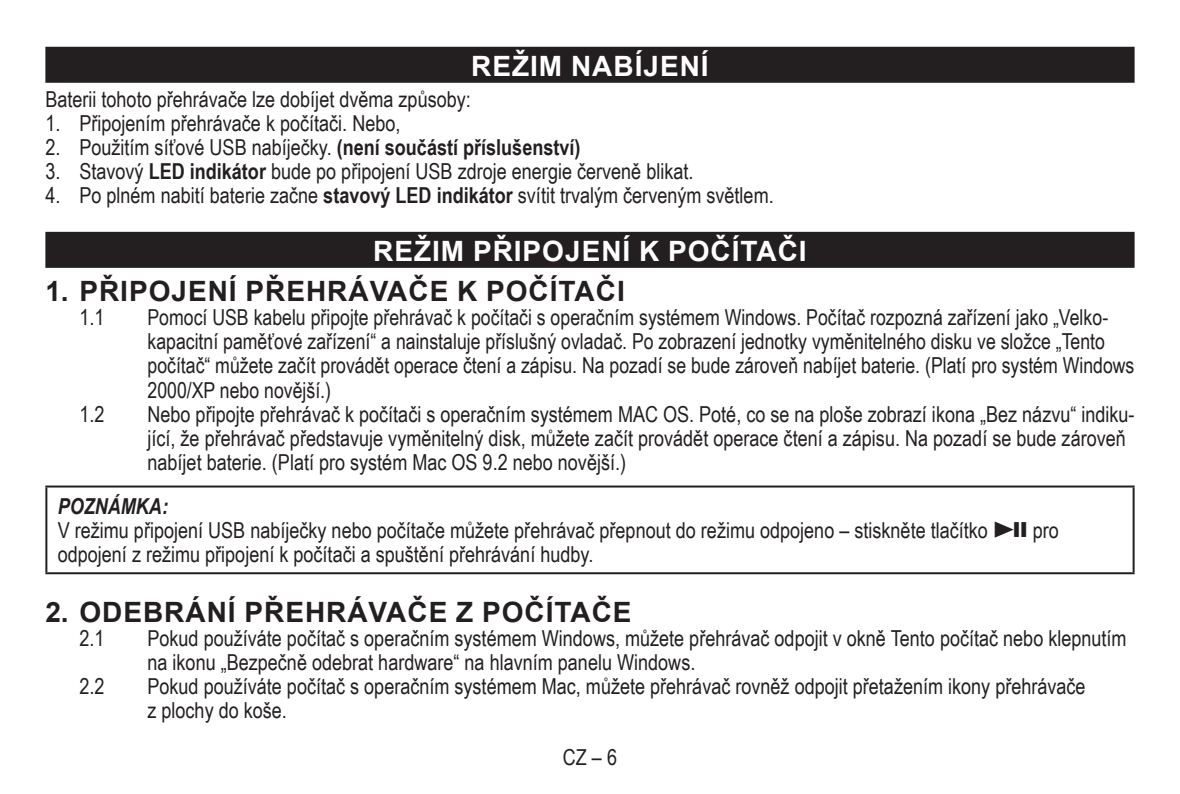
<style>
.page{position:relative;width:1180px;height:794px;background:#fff}
.page>*{position:absolute;margin:0;border:0;box-sizing:border-box;transform-origin:0 0}
.NADPIS_7{font:700 28px "Arial";letter-spacing:.035em;color:#231f20}
.Nadpis1{font:700 28px "Arial";letter-spacing:.035em;color:#fff}
._5_-_5{font:22px/24px "Arial Narrow";color:#231f20}
.text_5_5{font:22px "Arial Narrow";color:#231f20}
.text_5_5-2{font:italic 700 22px "Arial Narrow";color:#231f20}
.s1{font-weight:700}
</style>
<div class="page">
<div style="left:45px;top:47px;width:1089px;height:36px;background:#231f20"></div>
<div style="left:45px;top:232px;width:1089px;height:36px;background:#231f20"></div>
<hr style="left:45px;top:485px;width:1089px;height:2px;background:#231f20">
<hr style="left:45px;top:487px;width:2px;height:85px;background:#231f20">
<hr style="left:1132px;top:487px;width:2px;height:85px;background:#231f20">
<hr style="left:45px;top:572px;width:1089px;height:2px;background:#231f20">
<p class="Nadpis1" style="left:471px;top:46px;width:239px">REŽIM NABÍJENÍ</p>
<p class="text_5_5" style="left:45px;top:83px;width:427px">Baterii tohoto přehrávače lze dobíjet dvěma způsoby:</p>
<p class="_5_-_5" style="left:45px;top:110px;width:356px">1. Připojením přehrávače k počítači. Nebo,</p>
<p class="_5_-_5" style="left:45px;top:134px;width:536px">2. Použitím síťové USB nabíječky. <span class="s1">(není součástí příslušenství)</span></p>
<p class="_5_-_5" style="left:45px;top:158px;width:649px">3. Stavový <span class="s1">LED indikátor</span> bude po připojení USB zdroje energie červeně blikat.</p>
<p class="_5_-_5" style="left:45px;top:182px;width:729px">4. Po plném nabití baterie začne <span class="s1">stavový LED indikátor</span> svítit trvalým červeným světlem.</p>
<p class="Nadpis1" style="left:373px;top:231px;width:435px">REŽIM PŘIPOJENÍ K POČÍTAČI</p>
<p class="NADPIS_7" style="left:45px;top:272px;width:581px">1. PŘIPOJENÍ PŘEHRÁVAČE K POČÍTAČI</p>
<p class="_5_-_5" style="left:79px;top:305px;width:27px">1.1</p>
<p class="_5_-_5" style="left:147px;top:305px;width:988px">Pomocí USB kabelu připojte přehrávač k počítači s operačním systémem Windows. Počítač rozpozná zařízení jako „Velko&shy;kapacitní paměťové zařízení“ a nainstaluje příslušný ovladač. Po zobrazení jednotky vyměnitelného disku ve složce „Tento počítač“ můžete začít provádět operace čtení a zápisu. Na pozadí se bude zároveň nabíjet baterie. (Platí pro systém Windows 2000/XP nebo novější.)</p>
<p class="_5_-_5" style="left:79px;top:401px;width:27px">1.2</p>
<p class="_5_-_5" style="left:147px;top:401px;width:988px">Nebo připojte přehrávač k počítači s operačním systémem MAC OS. Poté, co se na ploše zobrazí ikona „Bez názvu“ indiku&shy;jící, že přehrávač představuje vyměnitelný disk, můžete začít provádět operace čtení a zápisu. Na pozadí se bude zároveň nabíjet baterie. (Platí pro systém Mac OS 9.2 nebo novější.)</p>
<p class="text_5_5-2" style="left:58px;top:489px;width:112px">POZNÁMKA:</p>
<p class="text_5_5" style="left:58px;top:514px;width:931px">V režimu připojení USB nabíječky nebo počítače můžete přehrávač přepnout do režimu odpojeno – stiskněte tlačítko</p>
<p class="text_5_5" style="left:1032px;top:514px;width:28px">pro</p>
<p class="text_5_5" style="left:58px;top:538px;width:537px">odpojení z režimu připojení k počítači a spuštění přehrávání hudby.</p>
<p class="NADPIS_7" style="left:45px;top:592px;width:587px">2. ODEBRÁNÍ PŘEHRÁVAČE Z POČÍTAČE</p>
<p class="_5_-_5" style="left:79px;top:625px;width:27px">2.1</p>
<p class="_5_-_5" style="left:147px;top:625px;width:980px">Pokud používáte počítač s operačním systémem Windows, můžete přehrávač odpojit v okně Tento počítač nebo klepnutím na ikonu „Bezpečně odebrat hardware“ na hlavním panelu Windows.</p>
<p class="_5_-_5" style="left:79px;top:673px;width:27px">2.2</p>
<p class="_5_-_5" style="left:147px;top:673px;width:939px">Pokud používáte počítač s operačním systémem Mac, můžete přehrávač rovněž odpojit přetažením ikony přehrávače z plochy do koše.</p>
<p class="_5_-_5" style="left:563px;top:744px;width:56px">CZ – 6</p>
</div>
